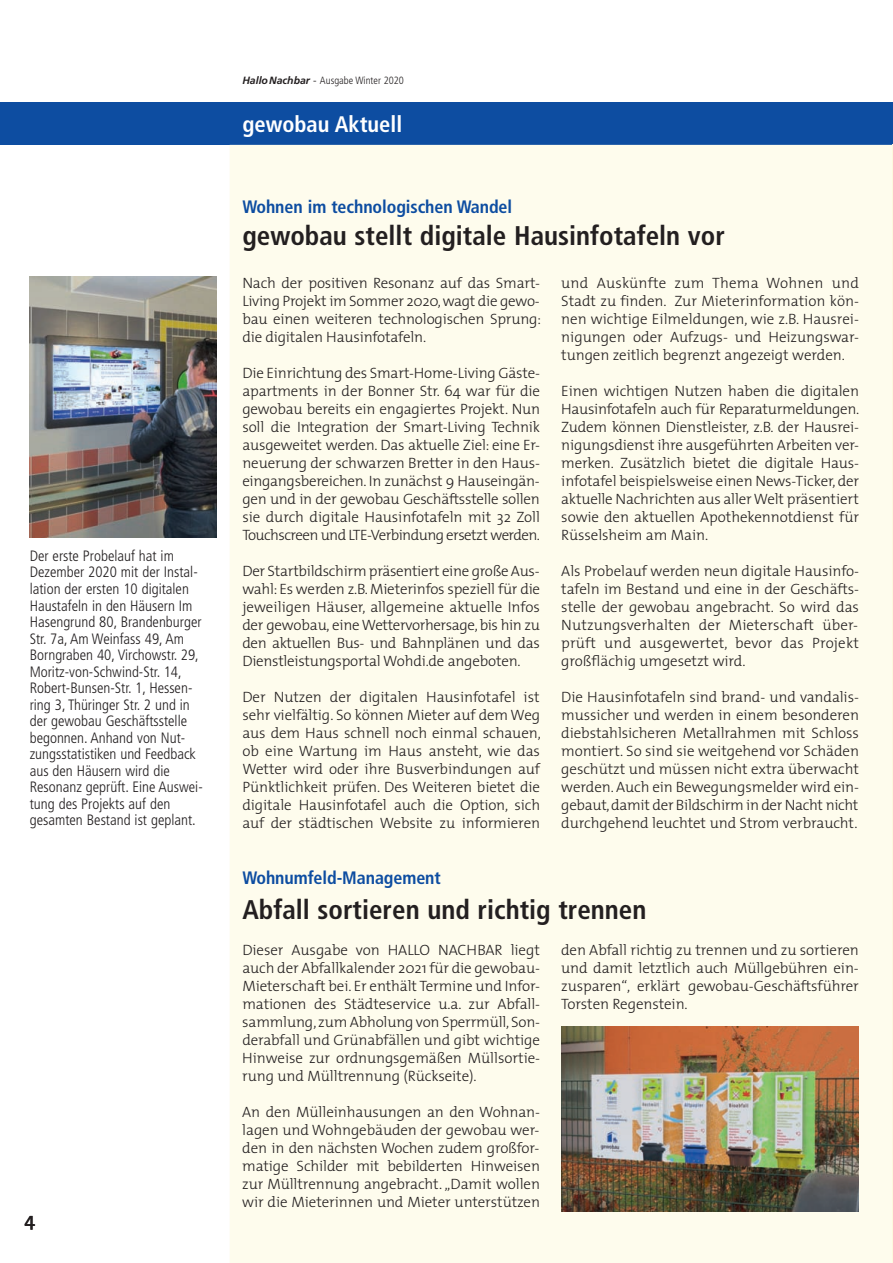
<style>
.page{position:relative;width:893px;height:1263px;background:#fff}
.page>*{position:absolute;margin:0;border:0;box-sizing:border-box;transform-origin:0 0}
.t1{font:700 condensed 27px "Frutiger";color:#231f20}
.t2{font:700 condensed 27px "Frutiger LT Std";color:#231f20}
.t3{font:700 condensed 22.5px "Frutiger";color:#fff}
.t4{font:600 19.5px "The Mix";color:#231f20}
.t5{font:700 condensed 18px "Frutiger";letter-spacing:-.005em;color:#0d4da1}
.t6{font:300 15px/18px "The Mix";letter-spacing:-.005em;color:#231f20;text-align:justify}
.t7{font:300 condensed 15px/16.5px "Frutiger";color:#231f20}
.t8{font:300 condensed 10.5px "Frutiger";color:#231f20}
.s1{font-weight:700;font-style:italic;font-stretch:normal}
.s2{font-stretch:normal}
</style>
<div class="page">
<div style="left:0;top:102px;width:893px;height:43px;background:#0d4da1"></div>
<div style="left:230px;top:145px;width:662px;height:1118px;background:#fefced"></div>
<hr style="left:892px;top:145px;width:1px;height:1118px;background:#fef9dd">
<img style="left:561px;top:1026px;width:298px;height:186px">
<img style="left:30px;top:276px;width:187px;height:261px">
<p class="t7" style="left:30px;top:549px;width:175px">Der erste Probelauf hat im<br>Dezember 2020 mit der Instal&shy;lation der ersten 10 digitalen<br>Haustafeln in den Häusern Im<br>Hasengrund 80, Brandenburger<br>Str. 7a, Am Weinfass 49, Am<br>Borngraben 40, Virchowstr. 29,<br>Moritz-von-Schwind-Str. 14,<br>Robert-Bunsen-Str. 1, Hessen&shy;ring 3, Thüringer Str. 2 und in der gewobau Geschäftsstelle begonnen. Anhand von Nut&shy;zungsstatistiken und Feedback aus den Häusern wird die<br>Resonanz geprüft. Eine Auswei&shy;tung des Projekts auf den gesamten Bestand ist geplant.</p>
<h3 class="t4" style="left:24px;top:1203px;width:12px">4</h3>
<p class="t8" style="left:242px;top:77px;width:163px"><span class="s1">HalloNachbar</span> <span class="s2">-</span> Ausgabe Winter 2020</p>
<h2 class="t3" style="left:242px;top:115px;width:161px">gewobau Aktuell</h2>
<p class="t5" style="left:242px;top:200px;width:271px">Wohnen im technologischen Wandel</p>
<h1 class="t1" style="left:242px;top:225px;width:484px">gewobau stellt digitale Hausinfotafeln vor</h1>
<p class="t6" style="left:242px;top:273px;width:300px">Nach der positiven Resonanz auf das Smart-Living Projekt im Sommer 2020, wagt die gewo&shy;bau einen weiteren technologischen Sprung: die digitalen Hausinfotafeln.</p>
<p class="t6" style="left:242px;top:363px;width:299px">Die Einrichtung des Smart-Home-Living Gäste&shy;apartments in der Bonner Str. 64 war für die gewobau bereits ein engagiertes Projekt. Nun soll die Integration der Smart-Living Technik ausgeweitet werden. Das aktuelle Ziel: eine Er&shy;neuerung der schwarzen Bretter in den Haus&shy;eingangsbereichen. In zunächst 9 Hauseingän&shy;gen und in der gewobau Geschäftsstelle sollen sie durch digitale Hausinfotafeln mit 32 Zoll Touchscreen und LTE-Verbindung ersetzt werden.</p>
<p class="t6" style="left:242px;top:561px;width:299px">Der Startbildschirm präsentiert eine große Aus&shy;wahl: Es werden z.B. Mieterinfos speziell für die jeweiligen Häuser, allgemeine aktuelle Infos der gewobau, eine Wettervorhersage, bis hin zu den aktuellen Bus- und Bahnplänen und das Dienstleistungsportal Wohdi.de angeboten.</p>
<p class="t6" style="left:242px;top:687px;width:300px">Der Nutzen der digitalen Hausinfotafel ist sehr vielfältig. So können Mieter auf dem Weg aus dem Haus schnell noch einmal schauen, ob eine Wartung im Haus ansteht, wie das Wetter wird oder ihre Busverbindungen auf Pünktlichkeit prüfen. Des Weiteren bietet die digitale Hausinfotafel auch die Option, sich auf der städtischen Website zu informieren</p>
<p class="t6" style="left:561px;top:273px;width:299px">und Auskünfte zum Thema Wohnen und Stadt zu finden. Zur Mieterinformation kön&shy;nen wichtige Eilmeldungen, wie z.B. Hausrei&shy;nigungen oder Aufzugs- und Heizungswar&shy;tungen zeitlich begrenzt angezeigt werden.</p>
<p class="t6" style="left:561px;top:381px;width:299px">Einen wichtigen Nutzen haben die digitalen Hausinfotafeln auch für Reparaturmeldungen.<br>Zudem können Dienstleister, z.B. der Hausrei&shy;nigungsdienst ihre ausgeführten Arbeiten ver&shy;merken. Zusätzlich bietet die digitale Haus&shy;infotafel beispielsweise einen News-Ticker, der aktuelle Nachrichten aus aller Welt präsentiert sowie den aktuellen Apothekennotdienst für Rüsselsheim am Main.</p>
<p class="t6" style="left:561px;top:561px;width:299px">Als Probelauf werden neun digitale Hausinfo&shy;tafeln im Bestand und eine in der Geschäfts&shy;stelle der gewobau angebracht. So wird das Nutzungsverhalten der Mieterschaft über&shy;prüft und ausgewertet, bevor das Projekt großflächig umgesetzt wird.</p>
<p class="t6" style="left:561px;top:687px;width:299px">Die Hausinfotafeln sind brand- und vandalis&shy;mussicher und werden in einem besonderen diebstahlsicheren Metallrahmen mit Schloss montiert. So sind sie weitgehend vor Schäden geschützt und müssen nicht extra überwacht werden. Auch ein Bewegungsmelder wird ein&shy;gebaut, damit der Bildschirm in der Nacht nicht durchgehend leuchtet und Strom verbraucht.</p>
<p class="t5" style="left:242px;top:871px;width:200px">Wohnumfeld-Management</p>
<h1 class="t2" style="left:242px;top:899px;width:406px">Abfall sortieren und richtig trennen</h1>
<p class="t6" style="left:242px;top:940px;width:299px">Dieser Ausgabe von HALLO NACHBAR liegt auch der Abfallkalender 2021 für die gewobau-Mieterschaft bei. Er enthält Termine und Infor&shy;mationen des Städteservice u.a. zur Abfall&shy;sammlung, zum Abholung von Sperrmüll, Son&shy;derabfall und Grünabfällen und gibt wichtige Hinweise zur ordnungsgemäßen Müllsortie&shy;rung und Mülltrennung (Rückseite).</p>
<p class="t6" style="left:242px;top:1102px;width:299px">An den Mülleinhausungen an den Wohnan&shy;lagen und Wohngebäuden der gewobau wer&shy;den in den nächsten Wochen zudem großfor&shy;matige Schilder mit bebilderten Hinweisen zur Mülltrennung angebracht. „Damit wollen wir die Mieterinnen und Mieter unterstützen</p>
<p class="t6" style="left:561px;top:940px;width:299px">den Abfall richtig zu trennen und zu sortieren und damit letztlich auch Müllgebühren ein&shy;zusparen“, erklärt gewobau-Geschäftsführer Torsten Regenstein.</p>
</div>
